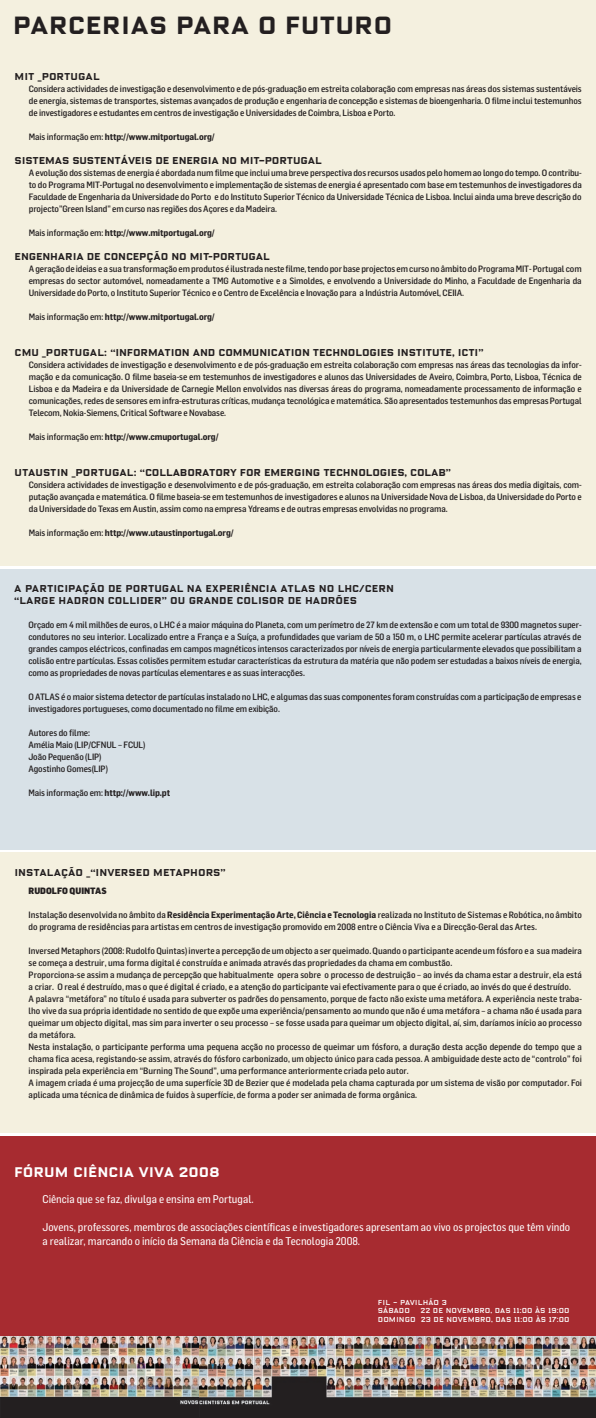
<style>
.page{position:relative;width:596px;height:1418px;background:#fff}
.page>*{position:absolute;margin:0;border:0;box-sizing:border-box;transform-origin:0 0}
.t1{font:700 25px "Oxide Solid";color:#231f20}
.t2{font:700 14px "Oxide Solid";color:#fff}
.t3{font:11px/14px "Flama Semicond Basic";color:#fff}
.t4{font:700 10px/12px "Oxide Solid";letter-spacing:-.015em;color:#231f20}
.t5{font:500 9px/12px "Flama Semicond";color:#231f20;text-align:justify}
.t6{font:700 9px "Flama Semicond";letter-spacing:-.01em;color:#231f20}
.t7{font:900 9px "Flama Semicond";color:#231f20}
.t8{font:7.3px/8.7px "Oxide Solid";color:#fff}
.s1{font-weight:500}
.s2{font-weight:700}
</style>
<div class="page">
<div style="left:0;top:0;width:595px;height:566px;background:#f4f0df"></div>
<div style="left:0;top:569px;width:595px;height:280px;background:#d8e1e7"></div>
<div style="left:0;top:852px;width:595px;height:280px;background:#f4f0df"></div>
<div style="left:0;top:1135px;width:595px;height:200px;background:#a72b30"></div>
<img style="left:0;top:1336px;width:199px;height:81px">
<img style="left:199px;top:1336px;width:199px;height:81px">
<img style="left:398px;top:1336px;width:197px;height:81px">
<h1 class="t1" style="left:13px;top:11px;width:381px">PARCERIAS PARA O FUTURO</h1>
<p class="t4" style="left:15px;top:71px;width:87px">MIT _PORTUGAL</p>
<p class="t5" style="left:29px;top:84px;width:554px">Considera actividades de investigação e desenvolvimento e de pós-graduação em estreita colaboração com empresas nas áreas dos sistemas sustentáveis de energia, sistemas de transportes, sistemas avançados de produção e engenharia de concepção e sistemas de bioengenharia. O filme inclui testemunhos de investigadores e estudantes em centros de investigação e Universidades de Coimbra, Lisboa e Porto.</p>
<p class="t6" style="left:29px;top:134px;width:187px"><span class="s1">Mais informação em:</span> http://www.mitportugal.org/</p>
<p class="t4" style="left:15px;top:155px;width:308px">SISTEMAS SUSTENTÁVEIS DE ENERGIA NO MIT–PORTUGAL</p>
<p class="t5" style="left:29px;top:168px;width:554px">A evolução dos sistemas de energia é abordada num filme que inclui uma breve perspectiva dos recursos usados pelo homem ao longo do tempo. O contribu&shy;to do Programa MIT-Portugal no desenvolvimento e implementação de sistemas de energia é apresentado com base em testemunhos de investigadores da Faculdade de Engenharia da Universidade do Porto e do Instituto Superior Técnico da Universidade Técnica de Lisboa. Inclui ainda uma breve descrição do projecto”Green Island” em curso nas regiões dos Açores e da Madeira.</p>
<p class="t6" style="left:29px;top:230px;width:187px"><span class="s1">Mais informação em:</span> http://www.mitportugal.org/</p>
<p class="t4" style="left:15px;top:251px;width:257px">ENGENHARIA DE CONCEPÇÃO NO MIT-PORTUGAL</p>
<p class="t5" style="left:29px;top:264px;width:554px">A geração de ideias e a sua transformação em produtos é ilustrada neste filme, tendo por base projectos em curso no âmbito do Programa MIT- Portugal com empresas do sector automóvel, nomeadamente a TMG Automotive e a Simoldes, e envolvendo a Universidade do Minho, a Faculdade de Engenharia da Universidade do Porto, o Instituto Superior Técnico e o Centro de Excelência e Inovação para a Indústria Automóvel, CEIIA.</p>
<p class="t6" style="left:29px;top:314px;width:187px"><span class="s1">Mais informação em:</span> http://www.mitportugal.org/</p>
<p class="t4" style="left:15px;top:347px;width:470px">CMU _PORTUGAL: “INFORMATION AND COMMUNICATION TECHNOLOGIES INSTITUTE, ICTI”</p>
<p class="t5" style="left:29px;top:360px;width:554px">Considera actividades de investigação e desenvolvimento e de pós-graduação em estreita colaboração com empresas nas áreas das tecnologias da infor&shy;mação e da comunicação. O filme baseia-se em testemunhos de investigadores e alunos das Universidades de Aveiro, Coimbra, Porto, Lisboa, Técnica de Lisboa e da Madeira e da Universidade de Carnegie Mellon envolvidos nas diversas áreas do programa, nomeadamente processamento de informação e comunicações, redes de sensores em infra-estruturas críticas, mudança tecnológica e matemática. São apresentados testemunhos das empresas Portugal Telecom, Nokia-Siemens, Critical Software e Novabase.</p>
<p class="t6" style="left:29px;top:434px;width:191px"><span class="s1">Mais informação em:</span> http://www.cmuportugal.org/</p>
<p class="t4" style="left:15px;top:467px;width:437px">UTAUSTIN _PORTUGAL: “COLLABORATORY FOR EMERGING TECHNOLOGIES, COLAB”</p>
<p class="t5" style="left:29px;top:480px;width:554px">Considera actividades de investigação e desenvolvimento e de pós-graduação, em estreita colaboração com empresas nas áreas dos media digitais, com&shy;putação avançada e matemática. O filme baseia-se em testemunhos de investigadores e alunos na Universidade Nova de Lisboa, da Universidade do Porto e da Universidade do Texas em Austin, assim como na empresa Ydreams e de outras empresas envolvidas no programa.</p>
<p class="t6" style="left:29px;top:530px;width:206px"><span class="s1">Mais informação em:</span> http://www.utaustinportugal.org/</p>
<p class="t4" style="left:14px;top:582px;width:381px">A PARTICIPAÇÃO DE PORTUGAL NA EXPERIÊNCIA ATLAS NO LHC/CERN “LARGE HADRON COLLIDER” OU GRANDE COLISOR DE HADRÕES</p>
<p class="t5" style="left:28px;top:619px;width:554px">Orçado em 4 mil milhões de euros, o LHC é a maior máquina do Planeta, com um perímetro de 27 km de extensão e com um total de 9300 magnetos super&shy;condutores no seu interior. Localizado entre a França e a Suíça, a profundidades que variam de 50 a 150 m, o LHC permite acelerar partículas através de grandes campos eléctricos, confinadas em campos magnéticos intensos caracterizados por níveis de energia particularmente elevados que possibilitam a colisão entre partículas. Essas colisões permitem estudar características da estrutura da matéria que não podem ser estudadas a baixos níveis de energia, como as propriedades de novas partículas elementares e as suas interacções.</p>
<p class="t5" style="left:28px;top:691px;width:554px">O ATLAS é o maior sistema detector de partículas instalado no LHC, e algumas das suas componentes foram construídas com a participação de empresas e investigadores portugueses, como documentado no filme em exibição.</p>
<p class="t5" style="left:28px;top:727px;width:118px;text-align:left">Autores do filme:<br>Amélia Maio (LIP/CFNUL – FCUL)<br>João Pequenão (LIP)<br>Agostinho Gomes(LIP)</p>
<p class="t5" style="left:28px;top:787px;width:143px">Mais informação em: <span class="s2">http://www.lip.pt</span></p>
<p class="t4" style="left:14px;top:866px;width:213px">INSTALAÇÃO _“INVERSED METAPHORS”</p>
<p class="t7" style="left:29px;top:887px;width:79px">RUDOLFO QUINTAS</p>
<p class="t5" style="left:29px;top:909px;width:554px">Instalação desenvolvida no âmbito da <span class="s2">Residência Experimentação Arte, Ciência e Tecnologia</span> realizada no Instituto de Sistemas e Robótica, no âmbito do programa de residências para artistas em centros de investigação promovido em 2008 entre o Ciência Viva e a Direcção-Geral das Artes.</p>
<p class="t5" style="left:29px;top:945px;width:554px;text-align:left">Inversed Metaphors (2008: Rudolfo Quintas) inverte a percepção de um objecto a ser queimado. Quando o participante acende um fósforo e a sua madeira se começa a destruir, uma forma digital é construída e animada através das propriedades da chama em combustão.<br>Proporciona-se assim a mudança de percepção que habitualmente opera sobre o processo de destruição – ao invés da chama estar a destruir, ela está a criar. O real é destruído, mas o que é digital é criado, e a atenção do participante vai efectivamente para o que é criado, ao invés do que é destruído.<br>A palavra “metáfora” no título é usada para subverter os padrões do pensamento, porque de facto não existe uma metáfora. A experiência neste traba&shy;lho vive da sua própria identidade no sentido de que expõe uma experiência/pensamento ao mundo que não é uma metáfora – a chama não é usada para queimar um objecto digital, mas sim para inverter o seu processo – se fosse usada para queimar um objecto digital, aí, sim, daríamos início ao processo da metáfora.<br>Nesta instalação, o participante performa uma pequena acção no processo de queimar um fósforo, a duração desta acção depende do tempo que a chama fica acesa, registando-se assim, através do fósforo carbonizado, um objecto único para cada pessoa. A ambiguidade deste acto de “controlo” foi inspirada pela experiência em “Burning The Sound”, uma performance anteriormente criada pelo autor.<br>A imagem criada é uma projecção de uma superfície 3D de Bezier que é modelada pela chama capturada por um sistema de visão por computador. Foi aplicada uma técnica de dinâmica de fuidos à superfície, de forma a poder ser animada de forma orgânica.</p>
<h2 class="t2" style="left:14px;top:1164px;width:207px">FÓRUM CIÊNCIA VIVA 2008</h2>
<p class="t3" style="left:42px;top:1193px;width:213px">Ciência que se faz, divulga e ensina em Portugal.</p>
<p class="t3" style="left:42px;top:1221px;width:529px">Jovens, professores, membros de associações científicas e investigadores apresentam ao vivo os projectos que têm vindo a realizar, marcando o início da Semana da Ciência e da Tecnologia 2008.</p>
<p class="t8" style="left:377px;top:1297px;width:70px">FIL – PAVILHÃO 3<br>SÁBADO</p>
<p class="t8" style="left:377px;top:1306px;width:193px;text-align:right">22 DE NOVEMBRO, DAS 11:00 ÀS 19:00<br>DOMINGO 23 DE NOVEMBRO, DAS 11:00 ÀS 17:00</p>
</div>
